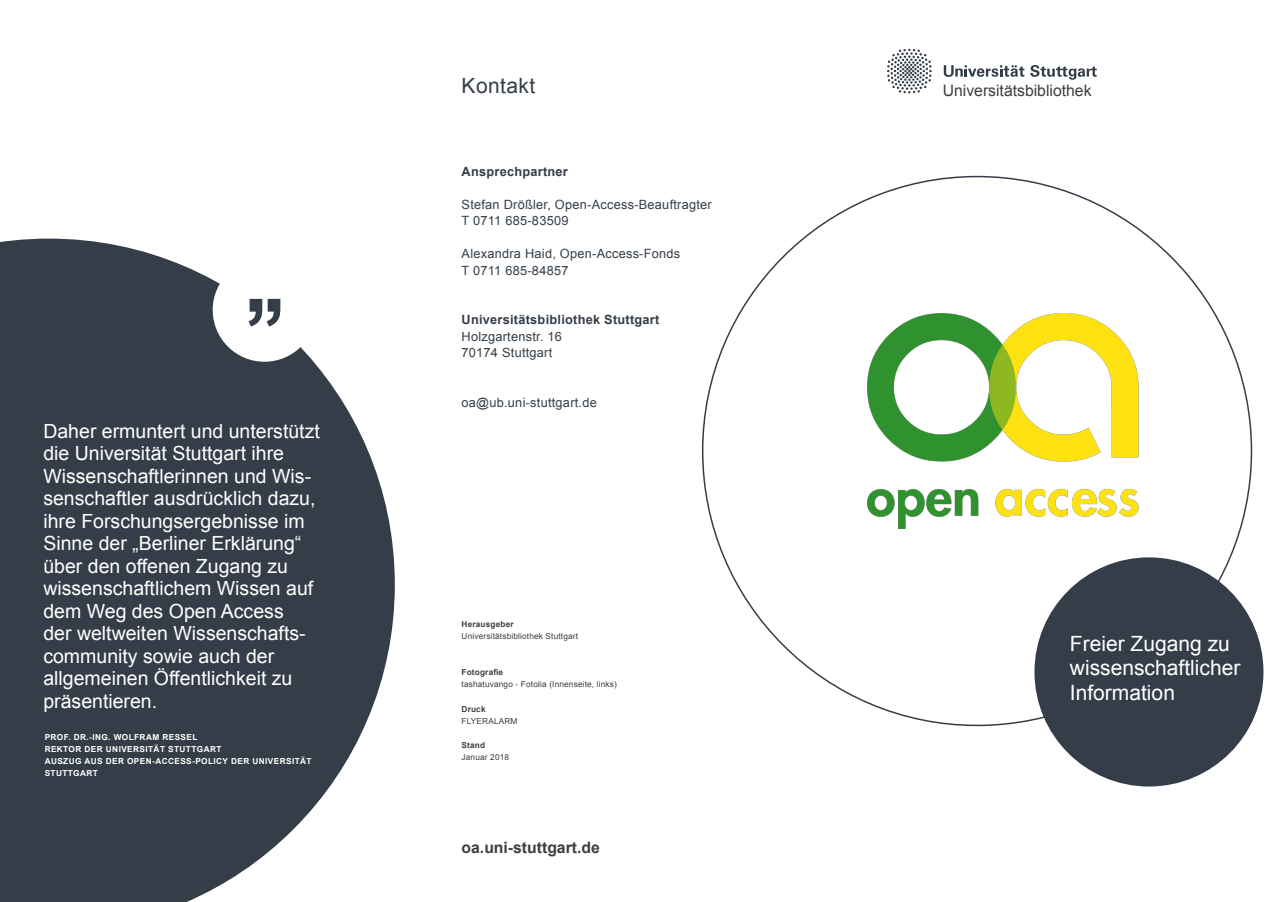
<style>
.page{position:relative;width:1272px;height:902px;background:#fff}
.page>*{position:absolute;margin:0;border:0;box-sizing:border-box;transform-origin:0 0}
.t1{font:21px/24.8px "Arial";color:#fff}
.t2{font:21px "Arial";letter-spacing:.02em;color:#353e48}
.t3{font:19.5px/22.5px "Arial";color:#fff}
.t4{font:15.75px "Arial";color:#3e3e3f}
.t5{font:700 15.75px "Arial";color:#3e3e3f}
.t6{font:12.75px/16.5px "Arial";letter-spacing:.02em;color:#353e48}
.t7{font:700 12.75px/16.5px "Arial";letter-spacing:.02em;color:#353e48}
.t8{font:8.25px/12px "Arial";letter-spacing:.02em;color:#3e3e3f}
.t9{font:700 8.25px/12px "Arial";letter-spacing:.05em;color:#fff}
.s1{font-weight:400}
.s2{font-weight:700}
</style>
<div class="page">
<img style="left:867px;top:313px;width:271px;height:215px">
<div style="left:1034px;top:557px;width:229px;height:229px;background:#353e48;border-radius:50%"></div>
<svg style="left:887px;top:49px;width:44px;height:44px"></svg>
<svg style="left:1030px;top:65px;width:66px;height:15px"></svg>
<svg style="left:943px;top:65px;width:81px;height:12px"></svg>
<svg style="left:0;top:238px;width:395px;height:663px;fill:#353e48"></svg>
<div style="left:213px;top:258px;width:103px;height:103px;background:#fff;border-radius:50%"></div>
<svg style="left:248px;top:299px;width:32px;height:27px"></svg>
<p class="t3" style="left:43px;top:419px;width:278px">Daher ermuntert und unterstützt die Universität Stuttgart ihre<br>Wissenschaftlerinnen und Wis&shy;senschaftler ausdrücklich dazu, ihre Forschungsergebnisse im<br>Sinne der „Berliner Erklärung“ über den offenen Zugang zu wissenschaftlichem Wissen auf dem Weg des Open Access<br>der weltweiten Wissenschafts&shy;community sowie auch der allgemeinen Öffentlichkeit zu präsentieren.</p>
<p class="t9" style="left:45px;top:731px;width:178px">PROF. DR.-ING. WOLFRAM RESSEL<br>REKTOR DER UNIVERSITÄT STUTTGART<br>AUSZUG AUS</p>
<p class="t9" style="left:106px;top:755px;width:207px">DER OPEN-ACCESS-POLICY DER UNIVERSITÄT</p>
<p class="t9" style="left:45px;top:767px;width:55px">STUTTGART</p>
<p class="t2" style="left:461px;top:72px;width:75px">Kontakt</p>
<p class="t7" style="left:461px;top:163px;width:108px">ANSPRECHPARTNER</p>
<p class="t6" style="left:461px;top:196px;width:252px">Stefan Drößler, Open-Access-Beauftragter<br>T 0711 685-83509</p>
<p class="t6" style="left:461px;top:245px;width:220px">Alexandra Haid, Open-Access-Fonds<br>T 0711 685-84857</p>
<p class="t7" style="left:461px;top:312px;width:199px">UNIVERSITÄTSBIBLIOTHEK STUTTGART<br><span class="s1">Holzgartenstr. 16<br>70174 Stuttgart</span></p>
<p class="t6" style="left:461px;top:394px;width:137px">oa@ub.uni-stuttgart.de</p>
<p class="t8" style="left:461px;top:618px;width:118px"><span class="s2">HERAUSGEBER<br></span>Universitätsbibliothek Stuttgart</p>
<p class="t8" style="left:461px;top:666px;width:157px"><span class="s2">FOTOGRAFIE<br></span>tashatuvango - Fotolia (Innenseite, links)</p>
<p class="t8" style="left:461px;top:702px;width:57px"><span class="s2">DRUCK<br></span>FLYERALARM</p>
<p class="t8" style="left:461px;top:738px;width:49px"><span class="s2">STAND<br></span>Januar 2018</p>
<p class="t5" style="left:461px;top:836px;width:140px">OA.UNI-STUTTGART.DE</p>
<p class="t4" style="left:942px;top:81px;width:150px">Universitätsbibliothek</p>
<p class="t1" style="left:1069px;top:631px;width:172px">Freier Zugang zu wissenschaftlicher<br>Information</p>
</div>
